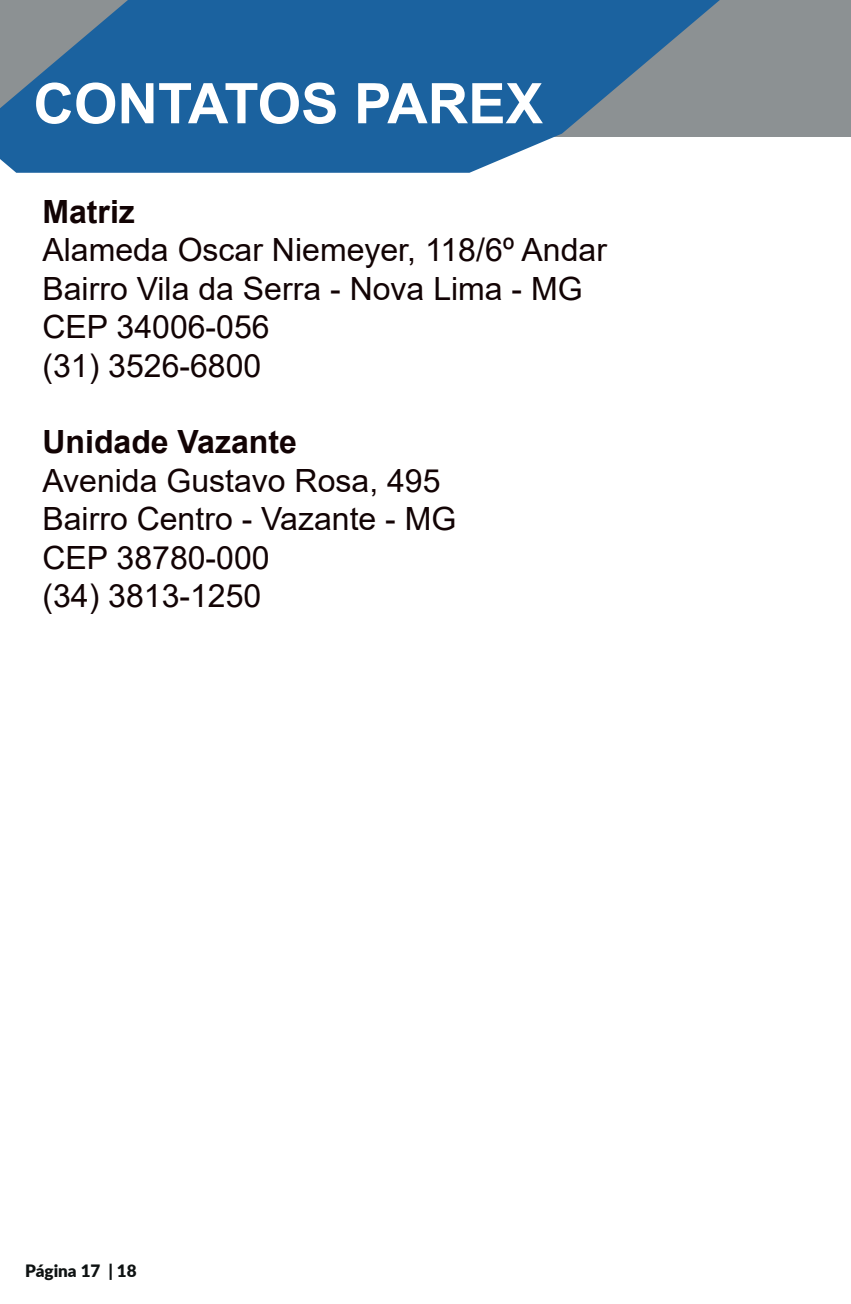
<style>
.page{position:relative;width:851px;height:1304px;background:#fff}
.page>*{position:absolute;margin:0;border:0;box-sizing:border-box;transform-origin:0 0}
.t1{font:700 56px "Arial";color:#fff}
.t2{font:32px/38.4px "Arial";color:#120304}
.t3{font:700 32px "Arial";color:#120304}
.t4{font:900 17.2px "Lato";color:#0e1212}
</style>
<div class="page">
<div style="left:0;top:0;width:850px;height:136px;background:#8c9193"></div>
<svg style="left:0;top:0;width:719px;height:173px;fill:#1b629f"></svg>
<h1 class="t1" style="left:33px;top:64px;width:511px">CONTATOS PAREX</h1>
<p class="t3" style="left:42px;top:189px;width:94px">Matriz</p>
<p class="t2" style="left:42px;top:231px;width:566px">Alameda Oscar Niemeyer, 118/6º Andar<br>Bairro Vila da Serra - Nova Lima - MG<br>CEP 34006-056<br>(31) 3526-6800</p>
<p class="t3" style="left:42px;top:420px;width:256px">Unidade Vazante</p>
<p class="t2" style="left:42px;top:461px;width:415px">Avenida Gustavo Rosa, 495<br>Bairro Centro - Vazante - MG<br>CEP 38780-000<br>(34) 3813-1250</p>
<p class="t4" style="left:25px;top:1258px;width:113px">Página 17 | 18</p>
</div>
